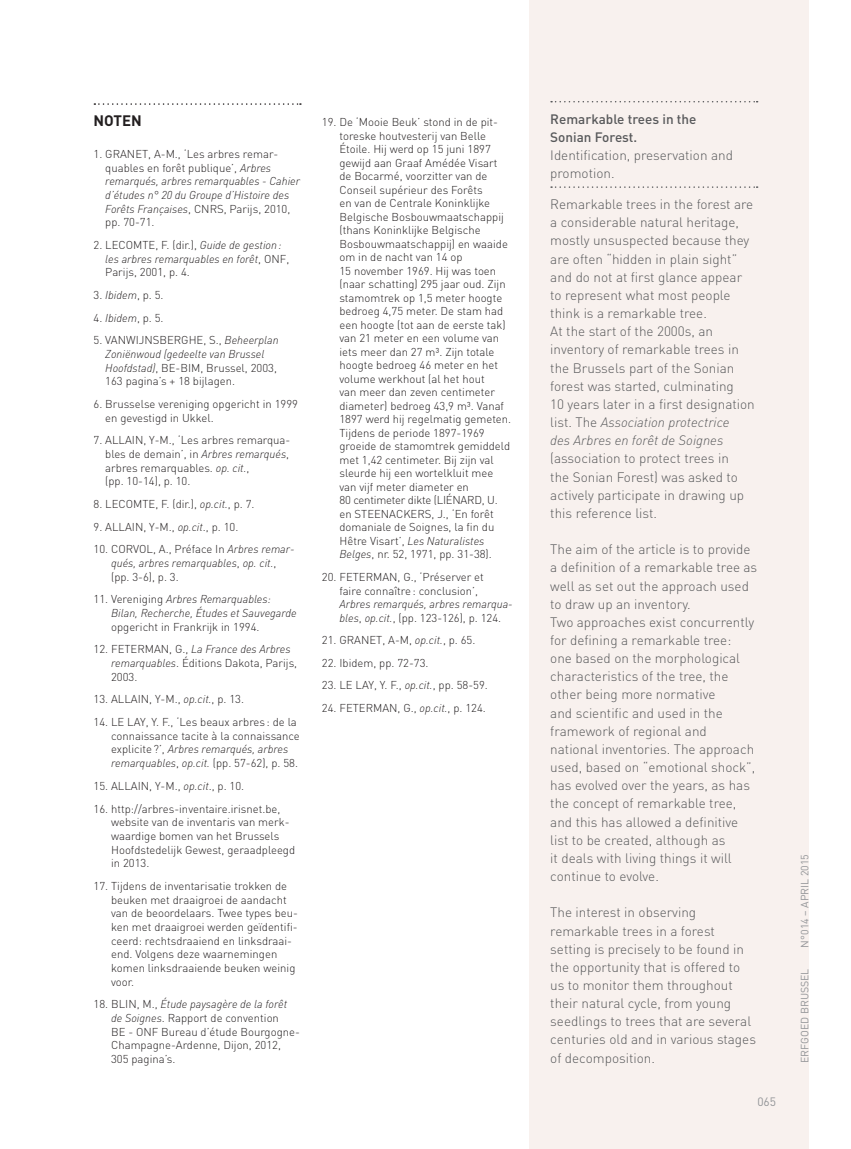
<style>
.page{position:relative;width:851px;height:1149px;background:#fff}
.page>*{position:absolute;margin:0;border:0;box-sizing:border-box;transform-origin:0 0}
.t1{font:700 15px "DIN";color:#231f20}
.t2{font:300 13.5px/18.1px "DIN";color:#57585a}
.t3{font:italic 300 13.5px/18.1px "DINOT";color:#57585a}
.t4{font:500 13.5px/18.1px "DIN";color:#57585a}
.t5{font:12px "DIN";color:#939598}
.t6{font:300 11.4px/13.5px "DIN";color:#231f20}
.t7{font:italic 300 11.4px/13.6px "DINOT";color:#231f20}
.t8{font:10.5px "DIN";color:#939598}
.s1{font-family:"DINOT";font-style:italic}
.s2{font-family:"DIN";font-style:normal}
</style>
<div class="page">
<div style="left:529px;top:0;width:279px;height:1148px;background:#f8f1ee"></div>
<svg style="left:94px;top:103px;width:207px;height:2px"></svg>
<svg style="left:551px;top:101px;width:206px;height:1px"></svg>
<svg style="left:551px;top:186px;width:206px;height:2px"></svg>
<h1 class="t1" style="left:94px;top:111px;width:47px">NOTEN</h1>
<p class="t6" style="left:94px;top:147px;width:19px">1. GRANET</p>
<p class="t6" style="left:105px;top:147px;width:175px;text-indent:43px">, A-M ., ‘Les arbres remar&shy;quables en forêt publique’, <span class="s1">Arbres</span></p>
<p class="t7" style="left:105px;top:174px;width:196px">remarqués, arbres remarquables - Cahier d’études n° 20 du Groupe d’Histoire des<br>Forêts Françaises<span class="s2">, CNRS</span></p>
<p class="t6" style="left:224px;top:201px;width:68px">, Parijs, 2010,</p>
<p class="t6" style="left:105px;top:215px;width:51px">pp. 70-71.</p>
<p class="t6" style="left:94px;top:238px;width:19px">2. LECOMTE</p>
<p class="t7" style="left:105px;top:238px;width:178px;text-indent:50px"><span class="s2">, F. (dir.),</span> Guide de gestion: les arbres remarquables en forêt<span class="s2">, ONF</span></p>
<p class="t6" style="left:286px;top:251px;width:4px">,</p>
<p class="t6" style="left:105px;top:265px;width:86px">Parijs, 2001, p. 4.</p>
<p class="t6" style="left:94px;top:288px;width:71px">3. <span class="s1">Ibidem</span>, p. 5.</p>
<p class="t6" style="left:94px;top:310px;width:71px">4. <span class="s1">Ibidem</span>, p. 5.</p>
<p class="t6" style="left:94px;top:333px;width:19px">5. VANW</p>
<p class="t6" style="left:136px;top:333px;width:12px">IJNSBERGHE</p>
<p class="t7" style="left:105px;top:333px;width:175px;text-indent:98px"><span class="s2">, S.,</span> Beheerplan<br>Zoniënwoud (gedeelte van Brussel</p>
<p class="t6" style="left:105px;top:360px;width:173px"><span class="s1">Hoofdstad)</span>, BE-B IM , B russel, 2003,<br>163 pagina’s + 18 bijlagen.</p>
<p class="t6" style="left:105px;top:397px;width:194px;text-indent:-12px">6. Brusselse vereniging opgericht in 1999 en gevestigd in U kkel.</p>
<p class="t6" style="left:94px;top:433px;width:18px">7. ALLA</p>
<p class="t6" style="left:105px;top:433px;width:186px;text-indent:27px">IN , Y-M ., ‘Les arbres remarqua&shy;bles de demain’, in <span class="s1">Arbres remarqués</span>, arbres remarquables. <span class="s1">op. cit.</span>,<br>(pp. 10-14), p. 10.</p>
<p class="t6" style="left:94px;top:497px;width:19px">8. LECOMTE</p>
<p class="t6" style="left:155px;top:497px;width:101px">, F. (dir.), <span class="s1">op.cit.</span>, p. 7.</p>
<p class="t6" style="left:94px;top:519px;width:18px">9. ALLA</p>
<p class="t6" style="left:132px;top:519px;width:108px">IN , Y-M ., <span class="s1">op.cit</span>., p. 10.</p>
<p class="t6" style="left:94px;top:542px;width:25px">10. CORVOL</p>
<p class="t6" style="left:153px;top:542px;width:143px">, A., Préface In <span class="s1">Arbres remar-</span></p>
<p class="t7" style="left:111px;top:556px;width:167px">qués, arbres remarquables<span class="s2">,</span> op. cit.<span class="s2">,</span></p>
<p class="t6" style="left:111px;top:569px;width:69px">(pp. 3-6), p. 3.</p>
<p class="t7" style="left:111px;top:592px;width:187px;text-indent:-18px"><span class="s2">11. Vereniging</span> Arbres Remarquables:<br>Bilan, Recherche, Études et Sauvegarde</p>
<p class="t6" style="left:111px;top:619px;width:150px">opgericht in Frankrijk in 1994.</p>
<p class="t6" style="left:94px;top:642px;width:25px">12. FETERMAN</p>
<p class="t7" style="left:169px;top:642px;width:123px"><span class="s2">, G .,</span> La France des Arbres</p>
<p class="t6" style="left:111px;top:656px;width:187px"><span class="s1">remarquables</span>. Éditions Dakota, Parijs,<br>2003.</p>
<p class="t6" style="left:94px;top:692px;width:26px">13. ALLA</p>
<p class="t6" style="left:138px;top:692px;width:108px">IN , Y-M ., <span class="s1">op.cit.</span>, p. 13.</p>
<p class="t6" style="left:94px;top:714px;width:208px;text-align:right">14. LE LAY, Y. F., ‘Les beaux arbres : de la connaissance tacite à la connaissance</p>
<p class="t7" style="left:111px;top:742px;width:188px"><span class="s2">explicite?’,</span> Arbres remarqués, arbres remarquables<span class="s2">,</span> op.cit. <span class="s2">(pp. 57-62), p. 58.</span></p>
<p class="t6" style="left:94px;top:778px;width:26px">15. ALLA</p>
<p class="t6" style="left:138px;top:778px;width:108px">IN , Y-M ., <span class="s1">op.cit</span>., p. 10.</p>
<p class="t6" style="left:111px;top:801px;width:185px;text-indent:-18px">16. http://arbres-inventaire.irisnet.be, website van de inventaris van merk&shy;waardige bomen van het Brussels<br>H oofdstedelijk Gewest, geraadpleegd in 2013.</p>
<p class="t6" style="left:111px;top:878px;width:188px;text-indent:-18px">17. Tijdens de inventarisatie trokken de beuken met draaigroei de aandacht van de beoordelaars. Twee types beu&shy;ken met draaigroei werden geïdentifi&shy;ceerd: rechtsdraaiend en linksdraai&shy;end. Volgens deze waarnemingen komen linksdraaiende beuken weinig voor.</p>
<p class="t7" style="left:94px;top:996px;width:195px"><span class="s2">18. BL IN , M .,</span> Étude paysagère de la forêt</p>
<p class="t6" style="left:111px;top:1010px;width:169px"><span class="s1">de Soignes</span>. Rapport de convention<br>BE - ONF</p>
<p class="t6" style="left:111px;top:1024px;width:190px;text-indent:50px">Bureau d’étude Bourgogne-<br>Champagne-Ardenne, Dijon, 2012,<br>305 pagina’s.</p>
<p class="t6" style="left:339px;top:115px;width:173px;text-indent:-18px">19. De ‘Mooie Beuk’ stond in de pit&shy;toreske houtvesterij van B elle<br>Étoile. H ij werd op 15 juni 1897 gewijd aan G raaf Amédée Visart de Bocarmé, voorzitter van de<br>Conseil supérieur des Forêts<br>en van de Centrale Koninklijke<br>Belgische Bosbouwmaatschappij (thans Koninklijke Belgische<br>Bosbouwmaatschappij) en waaide om in de nacht van 14 op<br>15 november 1969. H ij was toen (naar schatting) 295 jaar oud. Zijn stamomtrek op 1,5 meter hoogte bedroeg 4,75 meter. De stam had een hoogte (tot aan de eerste tak) van 21 meter en een volume van iets meer dan 27 m³. Zijn totale hoogte bedroeg 46 meter en het volume werkhout (al het hout<br>van meer dan zeven centimeter diameter) bedroeg 43,9 m³. Vanaf<br>1897 werd hij regelmatig gemeten.<br>Tijdens de periode 1897-1969 groeide de stamomtrek gemiddeld met 1,42 centimeter. B ij zijn val sleurde hij een wortelkluit mee van vijf meter diameter en<br>80 centimeter dikte (LIÉNARD</p>
<p class="t6" style="left:482px;top:493px;width:17px">, U.</p>
<p class="t6" style="left:339px;top:507px;width:156px;text-align:right">, J., ‘En forêt<br>domaniale de Soignes, la fin du</p>
<p class="t7" style="left:339px;top:533px;width:146px"><span class="s2">H être Visart’,</span> Les Naturalistes</p>
<p class="t6" style="left:339px;top:547px;width:154px"><span class="s1">Belges</span>, nr. 52, 1971, pp. 31-38).</p>
<p class="t6" style="left:322px;top:570px;width:25px">20. FETERMAN</p>
<p class="t6" style="left:339px;top:507px;width:24px">en STEENACKERS</p>
<p class="t6" style="left:339px;top:570px;width:146px;text-indent:58px">, G ., ‘Préserver et faire connaître: conclusion’,</p>
<p class="t7" style="left:339px;top:596px;width:175px">Arbres remarqués, arbres remarqua-</p>
<p class="t6" style="left:339px;top:610px;width:163px"><span class="s1">bles</span>, <span class="s1">op.cit.</span>, (pp. 123-126), p. 124.</p>
<p class="t6" style="left:322px;top:633px;width:26px">21. GRANET</p>
<p class="t6" style="left:382px;top:633px;width:94px">, A-M , <span class="s1">op.cit.</span>, p. 65.</p>
<p class="t6" style="left:322px;top:655px;width:108px">22. Ibidem, pp. 72-73.</p>
<p class="t6" style="left:322px;top:678px;width:167px">23. LE LAY, Y. F., <span class="s1">op.cit.</span>, pp. 58-59.</p>
<p class="t6" style="left:322px;top:700px;width:26px">24. FETERMAN</p>
<p class="t6" style="left:397px;top:700px;width:90px">, G ., <span class="s1">op.cit.</span>, p. 124.</p>
<p class="t4" style="left:550px;top:109px;width:148px">Remarkable trees in the<br>Sonian Forest.</p>
<p class="t2" style="left:550px;top:146px;width:184px">Identification, preservation and promotion.</p>
<p class="t2" style="left:550px;top:195px;width:206px">Remarkable trees in the forest are a considerable natural heritage, mostly unsuspected because they are often “hidden in plain sight” and do not at first glance appear to represent what most people think is a remarkable tree.<br>At the start of the 2000s, an inventory of remarkable trees in the Brussels part of the Sonian forest was started, culminating<br>10 years later in a first designation</p>
<p class="t3" style="left:550px;top:413px;width:181px"><span class="s2">list. The</span> Association protectrice des Arbres en forêt de Soignes</p>
<p class="t2" style="left:550px;top:449px;width:195px">(association to protect trees in the Sonian Forest) was asked to actively participate in drawing up this reference list.</p>
<p class="t2" style="left:550px;top:540px;width:208px">The aim of the article is to provide a definition of a remarkable tree as well as set out the approach used to draw up an inventory.<br>Two approaches exist concurrently for defining a remarkable tree:<br>one based on the morphological characteristics of the tree, the other being more normative<br>and scientific and used in the framework of regional and national inventories. The approach used, based on “emotional shock”, has evolved over the years, as has the concept of remarkable tree, and this has allowed a definitive list to be created, although as<br>it deals with living things it will continue to evolve.</p>
<p class="t2" style="left:550px;top:903px;width:207px">The interest in observing remarkable trees in a forest setting is precisely to be found in the opportunity that is offered to us to monitor them throughout their natural cycle, from young seedlings to trees that are several centuries old and in various stages of decomposition.</p>
<p class="t5" style="left:757px;top:1094px;width:20px">065</p>
<p class="t8" style="left:798px;top:1062px;width:210px;rotate:-90deg">Erfgoed Brussel N°014 – APRIL 2015</p>
</div>
